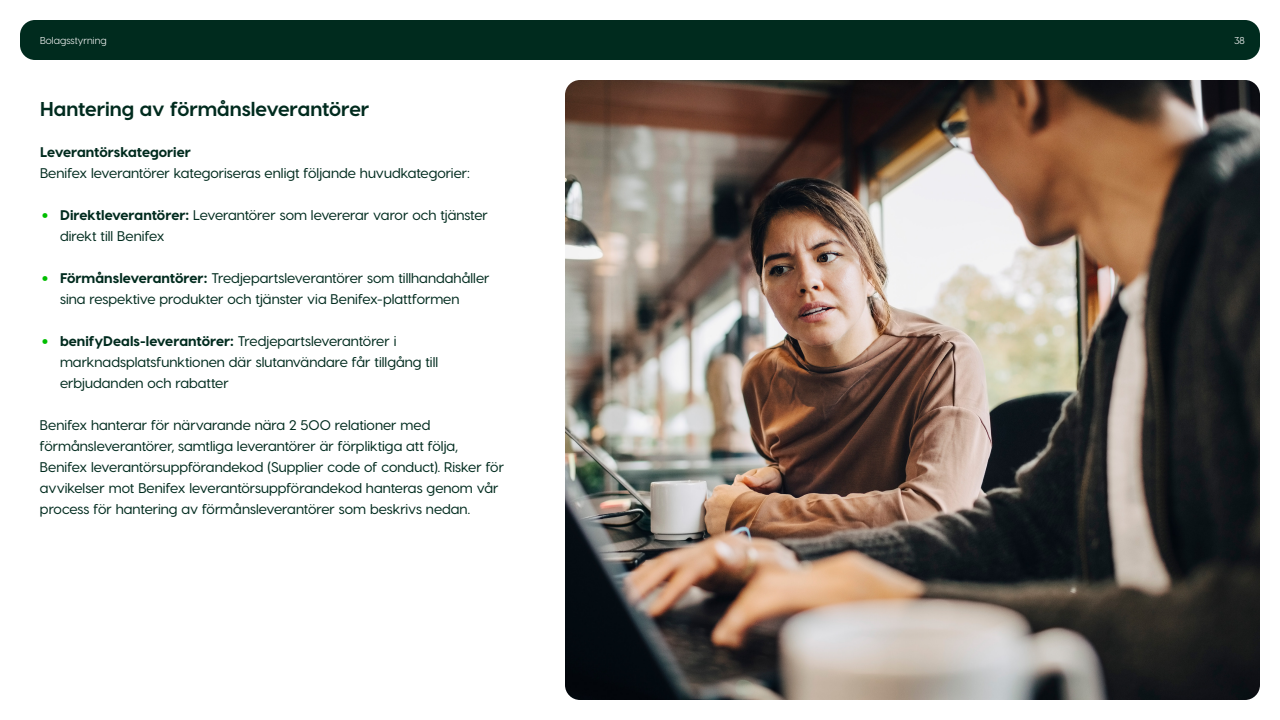
<style>
.page{position:relative;width:1280px;height:720px;background:#fff}
.page>*{position:absolute;margin:0;border:0;box-sizing:border-box;transform-origin:0 0}
.t1{font:700 20px "Visby CF";color:#002b1e}
.t2{font:500 14px/21px "Visby CF";color:#002b1e}
.t3{font:800 14px "Visby CF";letter-spacing:-.005em;color:#002b1e}
.t4{font:10px "Visby CF";letter-spacing:.01em;color:#fff}
.s1{font-size:50px;color:#00be00}
.s2{font-weight:800}
</style>
<div class="page">
<img style="left:565px;top:80px;width:695px;height:620px">
<div style="left:20px;top:20px;width:1240px;height:40px;background:#002b1e;border-radius:15px"></div>
<p class="t4" style="left:40px;top:35px;width:68px">Bolagsstyrning</p>
<p class="t4" style="left:1234px;top:35px;width:12px">38</p>
<h1 class="t1" style="left:40px;top:96px;width:331px">Hantering av förmånsleverantörer</h1>
<p class="t3" style="left:40px;top:143px;width:153px">Leverantörskategorier</p>
<p class="t2" style="left:40px;top:162px;width:432px">Benifex leverantörer kategoriseras enligt följande huvudkategorier:</p>
<p class="t2" style="left:60px;top:204px;width:430px;text-indent:-20px"><span class="s1">•</span> <span class="s2">Direktleverantörer:</span> Leverantörer som levererar varor och tjänster direkt till Benifex</p>
<p class="t2" style="left:60px;top:267px;width:431px;text-indent:-20px"><span class="s1">•</span> <span class="s2">Förmånsleverantörer:</span> Tredjepartsleverantörer som tillhandahåller sina respektive produkter och tjänster via Benifex-plattformen</p>
<p class="t2" style="left:60px;top:330px;width:380px;text-indent:-20px"><span class="s1">•</span> <span class="s2">benifyDeals-leverantörer:</span> Tredjepartsleverantörer i marknadsplatsfunktionen där slutanvändare får tillgång till erbjudanden och rabatter</p>
<p class="t2" style="left:40px;top:414px;width:466px">Benifex hanterar för närvarande nära 2 500 relationer med förmånsleverantörer, samtliga leverantörer är förpliktiga att följa, Benifex leverantörsuppförandekod (Supplier code of conduct). Risker för avvikelser mot Benifex leverantörsuppförandekod hanteras genom vår process för hantering av förmånsleverantörer som beskrivs nedan.</p>
</div>
